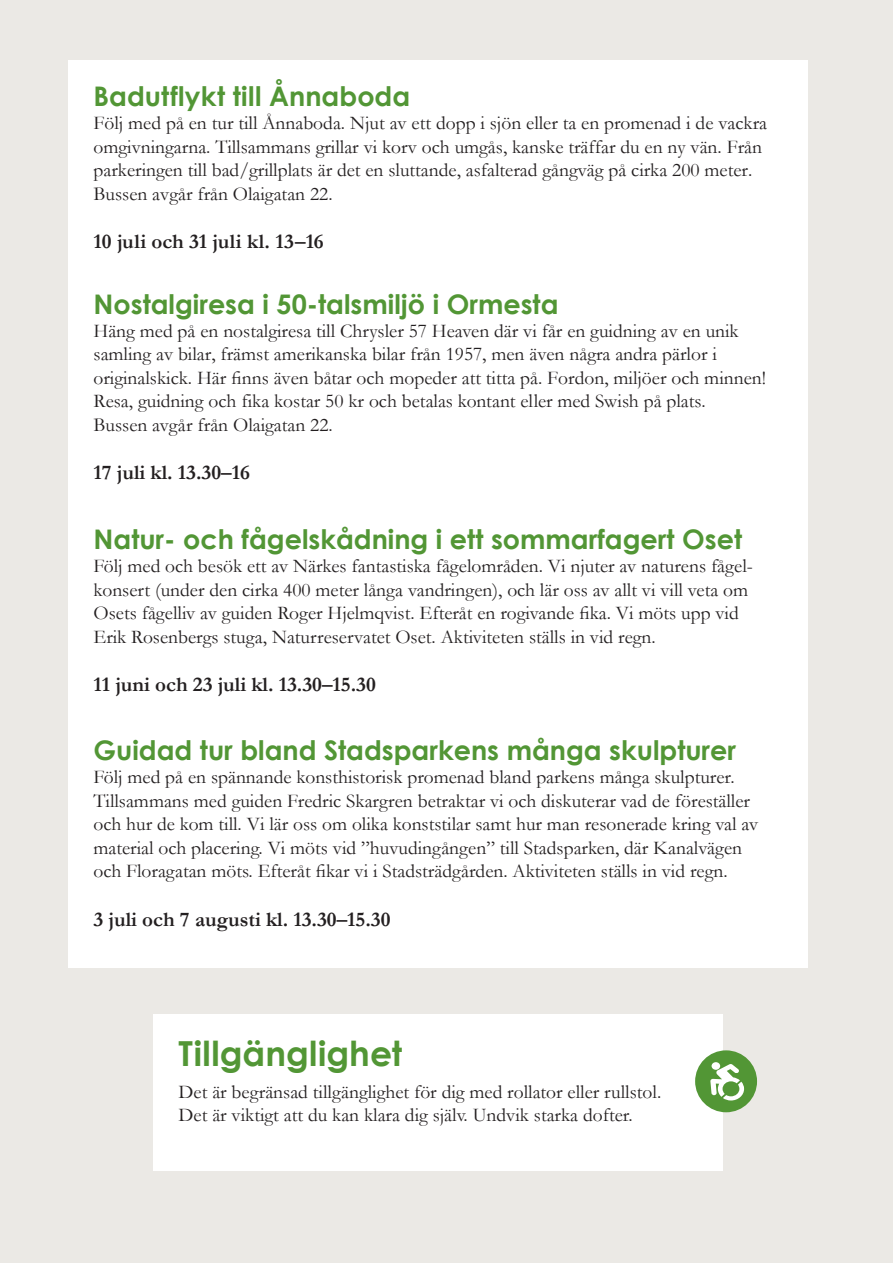
<style>
.page{position:relative;width:893px;height:1263px;background:#e6e4df}
.page>*{position:absolute;margin:0;border:0;box-sizing:border-box;transform-origin:0 0}
.t1{font:700 34.5px "Century Gothic";letter-spacing:.005em;color:#529635}
.t2{font:700 27px "Century Gothic";color:#529635}
.t3{font:700 21px "Garamond";color:#231f20}
.t4{font:19.5px/23.4px "Garamond";color:#231f20}
</style>
<div class="page">
<div style="left:153px;top:1014px;width:570px;height:156px;background:#fff"></div>
<div style="left:695px;top:1050px;width:62px;height:62px;background:#529635;border-radius:50%"></div>
<svg style="left:710px;top:1062px;width:34px;height:38px"></svg>
<div style="left:68px;top:60px;width:740px;height:907px;background:#fff"></div>
<h2 class="t2" style="left:94px;top:76px;width:318px">Badutflykt till Ånnaboda</h2>
<p class="t4" style="left:94px;top:111px;width:675px">Följ med på en tur till Ånnaboda. Njut av ett dopp i sjön eller ta en promenad i de vackra omgivningarna. Tillsammans grillar vi korv och umgås, kanske träffar du en ny vän. Från parkeringen till bad/grillplats är det en sluttande, asfalterad gångväg på cirka 200 meter.<br>Bussen avgår från Olaigatan 22.</p>
<p class="t3" style="left:94px;top:227px;width:232px">10 juli och 31 juli kl. 13–16</p>
<h2 class="t2" style="left:94px;top:283px;width:466px">Nostalgiresa i 50-talsmiljö i Ormesta</h2>
<p class="t4" style="left:94px;top:319px;width:674px">Häng med på en nostalgiresa till Chrysler 57 Heaven där vi får en guidning av en unik samling av bilar, främst amerikanska bilar från 1957, men även några andra pärlor i originalskick. Här finns även båtar och mopeder att titta på. Fordon, miljöer och minnen!<br>Resa, guidning och fika kostar 50 kr och betalas kontant eller med Swish på plats.<br>Bussen avgår från Olaigatan 22.</p>
<p class="t3" style="left:94px;top:458px;width:158px">17 juli kl. 13.30–16</p>
<h2 class="t2" style="left:94px;top:519px;width:650px">Natur- och fågelskådning i ett sommarfagert Oset</h2>
<p class="t4" style="left:94px;top:554px;width:661px">Följ med och besök ett av Närkes fantastiska fågelområden. Vi njuter av naturens fågel&shy;konsert (under den cirka 400 meter långa vandringen), och lär oss av allt vi vill veta om Osets fågelliv av guiden Roger Hjelmqvist. Efteråt en rogivande fika. Vi möts upp vid Erik Rosenbergs stuga, Naturreservatet Oset. Aktiviteten ställs in vid regn.</p>
<p class="t3" style="left:94px;top:670px;width:284px">11 juni och 23 juli kl. 13.30–15.30</p>
<h2 class="t2" style="left:94px;top:730px;width:644px">Guidad tur bland Stadsparkens många skulpturer</h2>
<p class="t4" style="left:94px;top:765px;width:666px">Följ med på en spännande konsthistorisk promenad bland parkens många skulpturer.<br>Tillsammans med guiden Fredric Skargren betraktar vi och diskuterar vad de föreställer och hur de kom till. Vi lär oss om olika konststilar samt hur man resonerade kring val av material och placering. Vi möts vid ”huvudingången” till Stadsparken, där Kanalvägen och Floragatan möts. Efteråt fikar vi i Stadsträdgården. Aktiviteten ställs in vid regn.</p>
<p class="t3" style="left:94px;top:904px;width:299px">3 juli och 7 augusti kl. 13.30–15.30</p>
<h1 class="t1" style="left:179px;top:1027px;width:225px">Tillgänglighet</h1>
<p class="t4" style="left:179px;top:1079px;width:484px">Det är begränsad tillgänglighet för dig med rollator eller rullstol.<br>Det är viktigt att du kan klara dig själv. Undvik starka dofter.</p>
</div>
